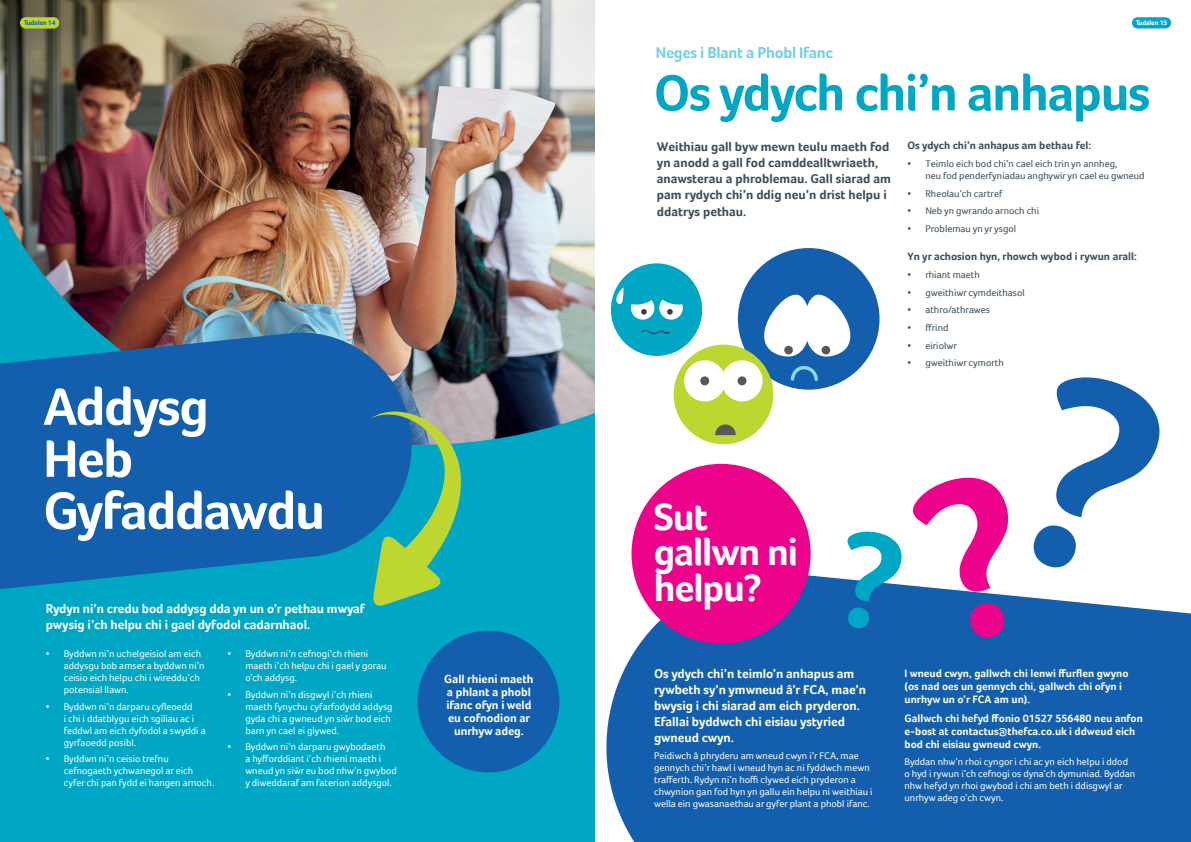
<style>
.page{position:relative;width:1191px;height:842px;background:#fff}
.page>*{position:absolute;margin:0;border:0;box-sizing:border-box;transform-origin:0 0}
.t1{font:700 54px "Foco";letter-spacing:-.03em;color:#fff}
.t2{font:700 52px "Foco";letter-spacing:-.03em;color:#00a7c4}
.t3{font:700 39px/35.9px "Foco";letter-spacing:-.03em;color:#fff}
.Intro{font:700 16px "Foco";letter-spacing:-.02em;color:#73cfe8}
.Intro-2{font:700 13px/16px "Foco";letter-spacing:-.005em;color:#fff}
.Intro-3{font:700 13px/16.2px "Foco";color:#364d59}
.Intro-4{font:700 12px/13px "Foco";letter-spacing:-.005em;color:#fff;text-align:center}
.BODY_WHITE{font:700 11px/13px "Foco";color:#fff}
.BODY{font:700 11px "Foco";color:#364d59}
.Intro-5{font:10px/12px "Foco";color:#fff}
.t4{font:10px/12px "Foco";color:#364d59}
.BODY_WHITE-2{font:10px/12px "Foco";color:#fff}
.t5{font:700 7px "Foco";letter-spacing:-.025em;color:#135fad}
.t6{font:700 7px "Foco";letter-spacing:-.025em;color:#fff}
</style>
<div class="page">
<div style="left:0;top:94px;width:595px;height:748px;background:#00a7c4"></div>
<img style="left:0;top:0;width:595px;height:443px">
<svg style="left:0;top:329px;width:416px;height:260px;background:#1768ac"></svg>
<svg style="left:370px;top:411px;width:92px;height:195px"></svg>
<svg style="left:606px;top:562px;width:585px;height:280px;background:#286db4"></svg>
<div style="left:631px;top:464px;width:179px;height:180px;background:#ed028c;border-radius:50%"></div>
<svg style="left:912px;top:477px;width:96px;height:161px"></svg>
<svg style="left:847px;top:531px;width:55px;height:98px"></svg>
<div style="left:738px;top:248px;width:141px;height:142px;background:#135fad;border-radius:50%"></div>
<svg style="left:742px;top:290px;width:130px;height:91px"></svg>
<svg style="left:610px;top:263px;width:94px;height:93px"></svg>
<svg style="left:1033px;top:377px;width:128px;height:191px"></svg>
<div style="left:673px;top:345px;width:100px;height:99px;background:#bed630;border-radius:50%"></div>
<div style="left:684px;top:360px;width:41px;height:41px;background:#fff;border-radius:50%"></div>
<div style="left:700px;top:376px;width:9px;height:9px;background:#57585a;border-radius:50%"></div>
<div style="left:721px;top:360px;width:41px;height:41px;background:#fff;border-radius:50%"></div>
<div style="left:737px;top:376px;width:9px;height:9px;background:#57585a;border-radius:50%"></div>
<svg style="left:715px;top:424px;width:20px;height:11px"></svg>
<div style="left:417px;top:631px;width:142px;height:141px;background:#135fad;border-radius:50%"></div>
<div style="left:20px;top:17px;width:39px;height:12px;background:#bed630;border-radius:6px"></div>
<div style="left:1132px;top:17px;width:39px;height:12px;background:#00a7c4;border-radius:6px"></div>
<p class="t5" style="left:24px;top:18px;width:33px">Tudalen 14</p>
<p class="t6" style="left:1135px;top:18px;width:33px">Tudalen 15</p>
<p class="Intro" style="left:656px;top:43px;width:179px">Neges i Blant a Phobl Ifanc</p>
<p class="t1" style="left:43px;top:375px;width:167px">Addysg</p>
<p class="t1" style="left:43px;top:427px;width:92px">Heb</p>
<p class="t1" style="left:43px;top:479px;width:283px">Gyfaddawdu</p>
<p class="Intro-2" style="left:46px;top:601px;width:320px">Rydyn ni’n credu bod addysg dda yn un o’r pethau mwyaf pwysig i’ch helpu chi i gael dyfodol cadarnhaol.</p>
<p class="Intro-5" style="left:64px;top:647px;width:142px;text-indent:-18px">• Byddwn ni’n uchelgeisiol am eich addysgu bob amser a byddwn ni’n ceisio eich helpu chi i wireddu’ch potensial llawn.</p>
<p class="Intro-5" style="left:64px;top:700px;width:143px;text-indent:-18px">• Byddwn ni’n darparu cyfleoedd<br>i chi i ddatblygu eich sgiliau ac i feddwl am eich dyfodol a swyddi a gyrfaoedd posibl.</p>
<p class="Intro-5" style="left:64px;top:753px;width:152px;text-indent:-18px">• Byddwn ni’n ceisio trefnu cefnogaeth ychwanegol ar eich cyfer chi pan fydd ei hangen arnoch.</p>
<p class="Intro-5" style="left:245px;top:647px;width:143px;text-indent:-18px">• Byddwn ni’n cefnogi’ch rhieni maeth i’ch helpu chi i gael y gorau o’ch addysg.</p>
<p class="Intro-5" style="left:245px;top:688px;width:149px;text-indent:-18px">• Byddwn ni’n disgwyl i’ch rhieni maeth fynychu cyfarfodydd addysg gyda chi a gwneud yn siŵr bod eich barn yn cael ei glywed.</p>
<p class="Intro-5" style="left:245px;top:741px;width:153px;text-indent:-18px">• Byddwn ni’n darparu gwybodaeth<br>a hyfforddiant i’ch rhieni maeth i wneud yn siŵr eu bod nhw’n gwybod y diweddaraf am faterion addysgol.</p>
<p class="Intro-4" style="left:444px;top:672px;width:91px">Gall rhieni maeth a phlant a phobl ifanc ofyn i weld eu cofnodion ar unrhyw adeg.</p>
<p class="t2" style="left:654px;top:62px;width:498px">Os ydych chi’n anhapus</p>
<p class="Intro-3" style="left:657px;top:138px;width:236px">Weithiau gall byw mewn teulu maeth fod yn anodd a gall fod camddealltwriaeth, anawsterau a phroblemau. Gall siarad am pam rydych chi’n ddig neu’n drist helpu i ddatrys pethau.</p>
<p class="BODY" style="left:907px;top:139px;width:185px">Os ydych chi’n anhapus am bethau fel:</p>
<p class="t4" style="left:925px;top:158px;width:221px;text-indent:-18px">• Teimlo eich bod chi’n cael eich trin yn annheg,<br>neu fod penderfyniadau anghywir yn cael eu gwneud</p>
<p class="t4" style="left:907px;top:187px;width:97px">• Rheolau’ch cartref</p>
<p class="t4" style="left:907px;top:205px;width:133px">• Neb yn gwrando arnoch chi</p>
<p class="t4" style="left:907px;top:223px;width:110px">• Problemau yn yr ysgol</p>
<p class="BODY" style="left:907px;top:250px;width:231px">Yn yr achosion hyn, rhowch wybod i rywun arall:</p>
<p class="t4" style="left:907px;top:269px;width:74px">• rhiant maeth</p>
<p class="t4" style="left:907px;top:286px;width:119px">• gweithiwr cymdeithasol</p>
<p class="t4" style="left:907px;top:304px;width:84px">• athro/athrawes</p>
<p class="t4" style="left:907px;top:322px;width:43px">• ffrind</p>
<p class="t4" style="left:907px;top:339px;width:51px">• eiriolwr</p>
<p class="t4" style="left:907px;top:357px;width:98px">• gweithiwr cymorth</p>
<p class="t3" style="left:654px;top:498px;width:146px">Sut gallwn ni helpu?</p>
<p class="Intro-2" style="left:654px;top:666px;width:214px">Os ydych chi’n teimlo’n anhapus am rywbeth sy’n ymwneud â’r FCA, mae’n bwysig i chi siarad am eich pryderon.<br>Efallai byddwch chi eisiau ystyried gwneud cwyn.</p>
<p class="Intro-5" style="left:654px;top:749px;width:220px">Peidiwch â phryderu am wneud cwyn i’r FCA, mae gennych chi’r hawl i wneud hyn ac ni fyddwch mewn trafferth. Rydyn ni’n hoffi clywed eich pryderon a chwynion gan fod hyn yn gallu ein helpu ni weithiau i wella ein gwasanaethau ar gyfer plant a phobl ifanc.</p>
<p class="BODY_WHITE" style="left:904px;top:666px;width:226px">I wneud cwyn, gallwch chi lenwi ffurflen gwyno (os nad oes un gennych chi, gallwch chi ofyn i unrhyw un o’r FCA am un).</p>
<p class="BODY_WHITE" style="left:904px;top:711px;width:240px">Gallwch chi hefyd ffonio 01527 556480 neu anfon e-bost at contactus@thefca.co.uk i ddweud eich bod chi eisiau gwneud cwyn.</p>
<p class="BODY_WHITE-2" style="left:904px;top:756px;width:232px">Byddan nhw’n rhoi cyngor i chi ac yn eich helpu i ddod o hyd i rywun i’ch cefnogi os dyna’ch dymuniad. Byddan nhw hefyd yn rhoi gwybod i chi am beth i ddisgwyl ar unrhyw adeg o’ch cwyn.</p>
</div>
